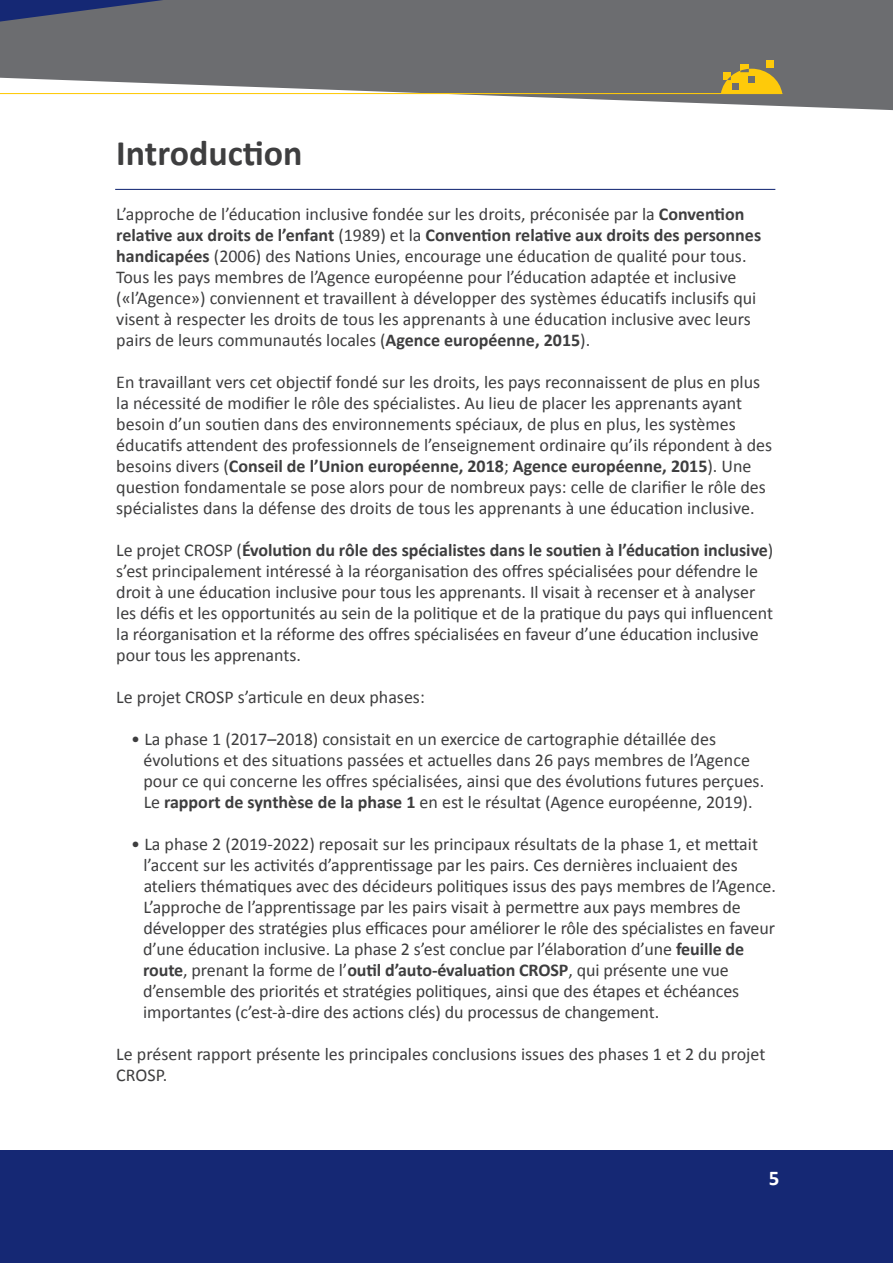
<style>
.page{position:relative;width:893px;height:1263px;background:#fff}
.page>*{position:absolute;margin:0;border:0;box-sizing:border-box;transform-origin:0 0}
.t1{font:700 36px "Calibri";color:#3e3e3f}
.t2{font:700 21px "Calibri";color:#fff}
.t3{font:18px/21px "Calibri";color:#3e3e3f}
.s1{font-weight:700}
</style>
<div class="page">
<hr style="left:115px;top:189px;width:660px;height:1px;background:#152874">
<svg style="left:0;top:0;width:893px;height:110px;background:#828385"></svg>
<svg style="left:0;top:0;width:164px;height:22px;background:#414b71"></svg>
<hr style="left:0;top:93px;width:782px;height:1px;background:#feca0a">
<div style="left:767px;top:61px;width:7px;height:7px;background:#feca0a"></div>
<div style="left:740px;top:64px;width:9px;height:8px;background:#feca0a"></div>
<svg style="left:721px;top:69px;width:61px;height:24px"></svg>
<div style="left:0;top:1151px;width:893px;height:112px;background:#152874"></div>
<h1 class="t1" style="left:116px;top:130px;width:188px">Introduction</h1>
<p class="t3" style="left:116px;top:203px;width:646px">L’approche de l’éducation inclusive fondée sur les droits, préconisée par la <span class="s1">Convention relative aux droits de l’enfant</span> (1989) et la <span class="s1">Convention relative aux droits des personnes handicapées</span> (2006) des Nations Unies, encourage une éducation de qualité pour tous.<br>Tous les pays membres de l’Agence européenne pour l’éducation adaptée et inclusive («l’Agence») conviennent et travaillent à développer des systèmes éducatifs inclusifs qui visent à respecter les droits de tous les apprenants à une éducation inclusive avec leurs pairs de leurs communautés locales (<span class="s1">Agence européenne, 2015</span>).</p>
<p class="t3" style="left:116px;top:371px;width:657px">En travaillant vers cet objectif fondé sur les droits, les pays reconnaissent de plus en plus la nécessité de modifier le rôle des spécialistes. Au lieu de placer les apprenants ayant besoin d’un soutien dans des environnements spéciaux, de plus en plus, les systèmes éducatifs attendent des professionnels de l’enseignement ordinaire qu’ils répondent à des besoins divers (<span class="s1">Conseil de l’Union européenne, 2018</span>; <span class="s1">Agence européenne, 2015</span>). Une question fondamentale se pose alors pour de nombreux pays: celle de clarifier le rôle des spécialistes dans la défense des droits de tous les apprenants à une éducation inclusive.</p>
<p class="t3" style="left:116px;top:539px;width:659px">Le projet CROSP (<span class="s1">Évolution du rôle des spécialistes dans le soutien à l’éducation inclusive</span>) s’est principalement intéressé à la réorganisation des offres spécialisées pour défendre le droit à une éducation inclusive pour tous les apprenants. Il visait à recenser et à analyser les défis et les opportunités au sein de la politique et de la pratique du pays qui influencent la réorganisation et la réforme des offres spécialisées en faveur d’une éducation inclusive pour tous les apprenants.</p>
<p class="t3" style="left:116px;top:686px;width:310px">Le projet CROSP s’articule en deux phases:</p>
<p class="t3" style="left:143px;top:728px;width:622px;text-indent:-12px">• La phase 1 (2017–2018) consistait en un exercice de cartographie détaillée des évolutions et des situations passées et actuelles dans 26 pays membres de l’Agence pour ce qui concerne les offres spécialisées, ainsi que des évolutions futures perçues.<br>Le <span class="s1">rapport de synthèse de la phase 1</span> en est le résultat (Agence européenne, 2019).</p>
<p class="t3" style="left:143px;top:833px;width:634px;text-indent:-12px">• La phase 2 (2019-2022) reposait sur les principaux résultats de la phase 1, et mettait l’accent sur les activités d’apprentissage par les pairs. Ces dernières incluaient des ateliers thématiques avec des décideurs politiques issus des pays membres de l’Agence.<br>L’approche de l’apprentissage par les pairs visait à permettre aux pays membres de développer des stratégies plus efficaces pour améliorer le rôle des spécialistes en faveur d’une éducation inclusive. La phase 2 s’est conclue par l’élaboration d’une <span class="s1">feuille de route</span>, prenant la forme de l’<span class="s1">outil d’auto-évaluation CROSP</span>, qui présente une vue d’ensemble des priorités et stratégies politiques, ainsi que des étapes et échéances importantes (c’est-à-dire des actions clés) du processus de changement.</p>
<p class="t3" style="left:116px;top:1043px;width:651px">Le présent rapport présente les principales conclusions issues des phases 1 et 2 du projet<br>CROSP.</p>
<p class="t2" style="left:769px;top:1165px;width:12px">5</p>
</div>
